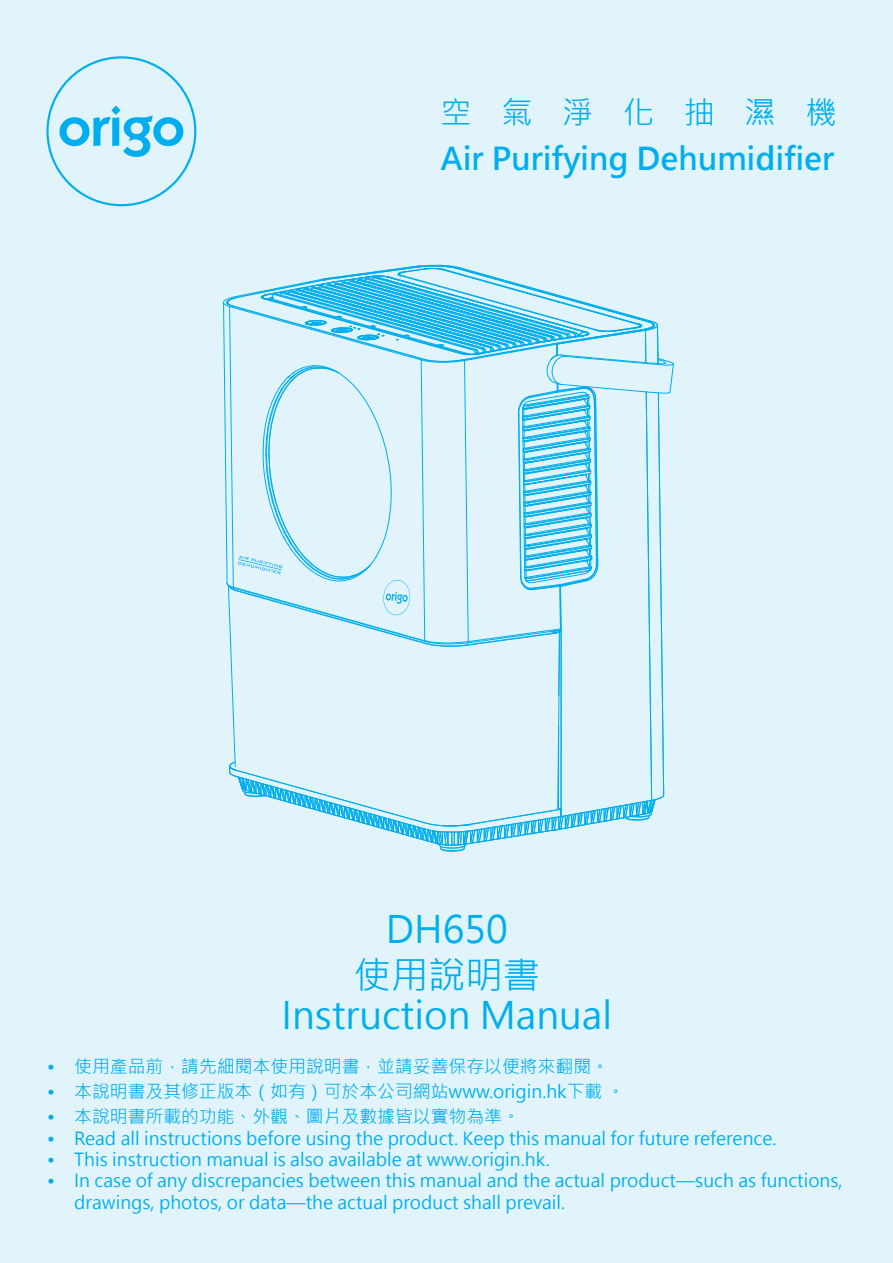
<style>
.page{position:relative;width:893px;height:1263px;background:#e1f4fc}
.page>*{position:absolute;margin:0;border:0;box-sizing:border-box;transform-origin:0 0}
.t1{font:37.35px/40.7px "Microsoft Jheng Hei";color:#00aeef;text-align:center}
.t2{font:700 31.2px "Microsoft Jheng Hei";color:#00aeef}
.t3{font:31.2px "Microsoft Jheng Hei";color:#00aeef}
.t4{font:17.85px/21.5px "Microsoft Jheng Hei";color:#00aeef}
</style>
<div class="page">
<svg style="left:46px;top:56px;width:150px;height:150px"></svg>
<svg style="left:223px;top:264px;width:451px;height:588px"></svg>
<h2 class="t3" style="left:441px;top:93px;width:397px">空 氣 淨 化 抽 濕 機</h2>
<h2 class="t2" style="left:441px;top:139px;width:395px">Air Purifying Dehumidifier</h2>
<h1 class="t1" style="left:386px;top:909px;width:123px">DH650</h1>
<h1 class="t1" style="left:282px;top:955px;width:332px">使用說明書<br>Instruction Manual</h1>
<p class="t4" style="left:47px;top:1056px;width:563px">• 使用產品前，請先細閱本使用說明書，並請妥善保存以便將來翻閱。</p>
<p class="t4" style="left:47px;top:1081px;width:579px">• 本說明書及其修正版本（如有）可於本公司網站www.origin.hk下載 。</p>
<p class="t4" style="left:47px;top:1106px;width:474px">• 本說明書所載的功能、外觀、圖片及數據皆以實物為準。</p>
<p class="t4" style="left:47px;top:1127px;width:731px">• Read all instructions before using the product. Keep this manual for future reference.</p>
<p class="t4" style="left:47px;top:1149px;width:504px">• This instruction manual is also available at www.origin.hk.</p>
<p class="t4" style="left:74px;top:1170px;width:770px;text-indent:-27px">• In case of any discrepancies between this manual and the actual product—such as functions, drawings, photos, or data—the actual product shall prevail.</p>
</div>
